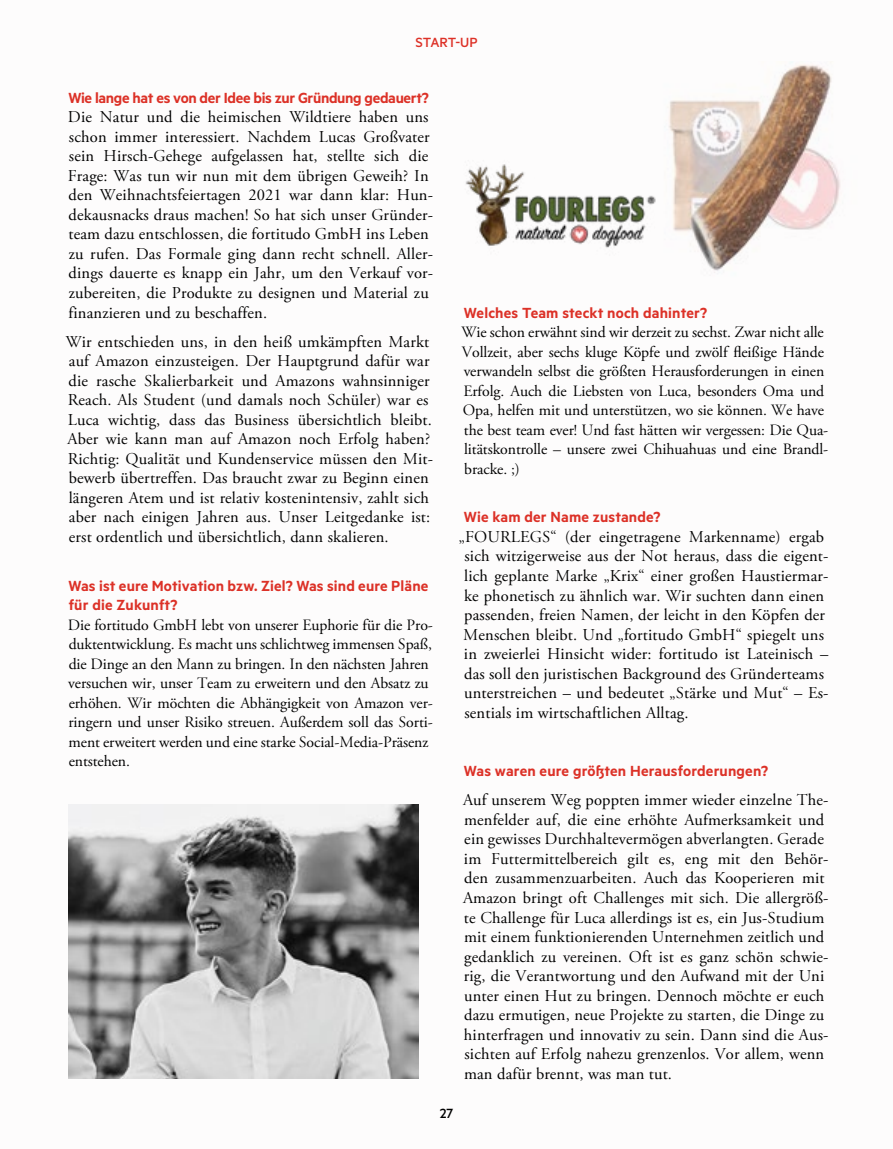
<style>
.page{position:relative;width:893px;height:1149px;background:#fff}
.page>*{position:absolute;margin:0;border:0;box-sizing:border-box;transform-origin:0 0}
.Fließtext_Block_Garamond_Regular{font:16.5px/19.5px "Adobe Garamond Pro";letter-spacing:.01em;color:#000}
.Fließtext_Block_Garamond_Regular-2{font:600 16.5px/19.5px "Metric";letter-spacing:.01em;color:#dc3127}
.Fließtext_Block_Garamond_Regular-3{font:600 16.5px "Metric";letter-spacing:-.02em;color:#dc3127}
.Fließtext_Block_Garamond_Regular-4{font:15.75px/19.5px "Adobe Garamond Pro";letter-spacing:-.005em;color:#000}
.Kategorie_Metric_Medium{font:500 15px "Metric";letter-spacing:-.01em;color:#dd3127}
.Pagina{font:500 15px "Metric";color:#000}
</style>
<div class="page">
<img style="left:68px;top:804px;width:351px;height:274px">
<img style="left:668px;top:62px;width:173px;height:211px">
<img style="left:465px;top:164px;width:191px;height:84px">
<p class="Kategorie_Metric_Medium" style="left:415px;top:33px;width:64px">START-UP</p>
<p class="Fließtext_Block_Garamond_Regular-3" style="left:68px;top:88px;width:362px">Wie lange hat es von der Idee bis zur Gründung gedauert?</p>
<p class="Fließtext_Block_Garamond_Regular" style="left:68px;top:108px;width:367px">Die Natur und die heimischen Wildtiere haben uns schon immer interessiert. Nachdem Lucas Großvater sein Hirsch-Gehege aufgelassen hat, stellte sich die Frage: Was tun wir nun mit dem übrigen Geweih? In den Weihnachtsfeiertagen 2021 war dann klar: Hun&shy;dekausnacks draus machen! So hat sich unser Gründer&shy;team dazu entschlossen, die fortitudo GmbH ins Leben zu rufen. Das Formale ging dann recht schnell. Aller&shy;dings dauerte es knapp ein Jahr, um den Verkauf vor&shy;zubereiten, die Produkte zu designen und Material zu finanzieren und zu beschaffen.</p>
<p class="Fließtext_Block_Garamond_Regular" style="left:66px;top:332px;width:369px">Wir entschieden uns, in den heiß umkämpften Markt auf Amazon einzusteigen. Der Hauptgrund dafür war die rasche Skalierbarkeit und Amazons wahnsinniger Reach. Als Student (und damals noch Schüler) war es Luca wichtig, dass das Business übersichtlich bleibt.<br>Aber wie kann man auf Amazon noch Erfolg haben?<br>Richtig: Qualität und Kundenservice müssen den Mit&shy;bewerb übertreffen. Das braucht zwar zu Beginn einen längeren Atem und ist relativ kostenintensiv, zahlt sich aber nach einigen Jahren aus. Unser Leitgedanke ist: erst ordentlich und übersichtlich, dann skalieren.</p>
<p class="Fließtext_Block_Garamond_Regular-2" style="left:68px;top:575px;width:362px">Was ist eure Motivation bzw. Ziel? Was sind eure Pläne für die Zukunft?</p>
<p class="Fließtext_Block_Garamond_Regular-4" style="left:68px;top:615px;width:366px">Die fortitudo GmbH lebt von unserer Euphorie für die Pro&shy;duktentwicklung. Es macht uns schlichtweg immensen Spaß, die Dinge an den Mann zu bringen. In den nächsten Jahren versuchen wir, unser Team zu erweitern und den Absatz zu erhöhen. Wir möchten die Abhängigkeit von Amazon ver&shy;ringern und unser Risiko streuen. Außerdem soll das Sorti&shy;ment erweitert werden und eine starke Social-Media-Präsenz entstehen.</p>
<p class="Fließtext_Block_Garamond_Regular-2" style="left:464px;top:302px;width:245px">Welches Team steckt noch dahinter?</p>
<p class="Fließtext_Block_Garamond_Regular-4" style="left:462px;top:323px;width:368px">Wie schon erwähnt sind wir derzeit zu sechst. Zwar nicht alle Vollzeit, aber sechs kluge Köpfe und zwölf fleißige Hände verwandeln selbst die größten Herausforderungen in einen Erfolg. Auch die Liebsten von Luca, besonders Oma und Opa, helfen mit und unterstützen, wo sie können. We have the best team ever! Und fast hätten wir vergessen: Die Qua&shy;litätskontrolle – unsere zwei Chihuahuas und eine Brandl&shy;bracke. ;)</p>
<p class="Fließtext_Block_Garamond_Regular-2" style="left:464px;top:507px;width:198px">Wie kam der Name zustande?</p>
<p class="Fließtext_Block_Garamond_Regular" style="left:459px;top:527px;width:371px">„FOURLEGS“ (der eingetragene Markenname) ergab sich witzigerweise aus der Not heraus, dass die eigent&shy;lich geplante Marke „Krix“ einer großen Haustiermar&shy;ke phonetisch zu ähnlich war. Wir suchten dann einen passenden, freien Namen, der leicht in den Köpfen der Menschen bleibt. Und „fortitudo GmbH“ spiegelt uns in zweierlei Hinsicht wider: fortitudo ist Lateinisch – das soll den juristischen Background des Gründerteams unterstreichen – und bedeutet „Stärke und Mut“ – Es&shy;sentials im wirtschaftlichen Alltag.</p>
<p class="Fließtext_Block_Garamond_Regular-2" style="left:464px;top:760px;width:306px">Was waren eure größten Herausforderungen?</p>
<p class="Fließtext_Block_Garamond_Regular" style="left:463px;top:790px;width:367px">Auf unserem Weg poppten immer wieder einzelne The&shy;menfelder auf, die eine erhöhte Aufmerksamkeit und ein gewisses Durchhaltevermögen abverlangten. Gerade im Futtermittelbereich gilt es, eng mit den Behör&shy;den zusammenzuarbeiten. Auch das Kooperieren mit Amazon bringt oft Challenges mit sich. Die allergröß&shy;te Challenge für Luca allerdings ist es, ein Jus-Studium mit einem funktionierenden Unternehmen zeitlich und gedanklich zu vereinen. Oft ist es ganz schön schwie&shy;rig, die Verantwortung und den Aufwand mit der Uni unter einen Hut zu bringen. Dennoch möchte er euch dazu ermutigen, neue Projekte zu starten, die Dinge zu hinterfragen und innovativ zu sein. Dann sind die Aus&shy;sichten auf Erfolg nahezu grenzenlos. Vor allem, wenn man dafür brennt, was man tut.</p>
<p class="Pagina" style="left:440px;top:1103px;width:15px">27</p>
</div>
